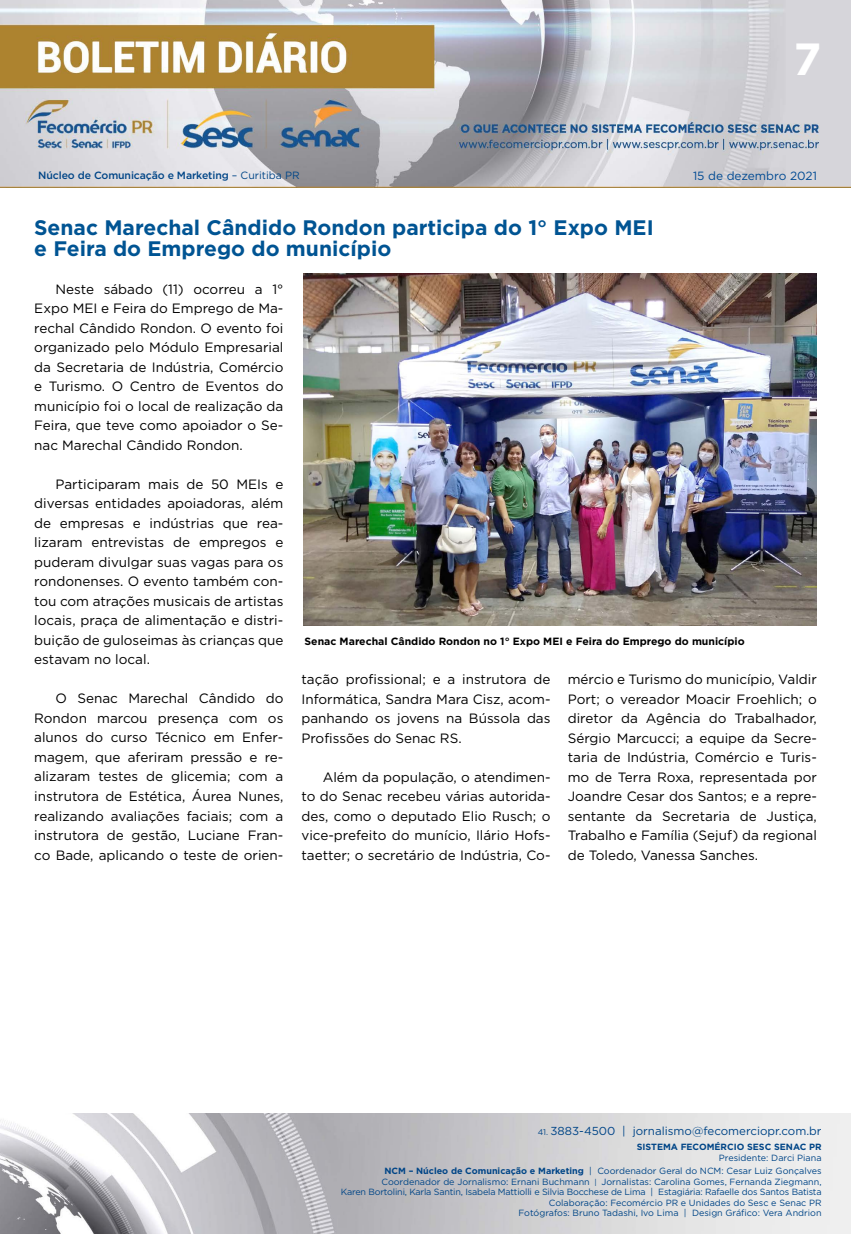
<style>
.page{position:relative;width:851px;height:1234px;background:#fff}
.page>*{position:absolute;margin:0;border:0;box-sizing:border-box;transform-origin:0 0}
.t1{font:700 45px "Gotham";color:#fff}
.t2{font:700 21px/21px "Gotham";color:#005493}
.t3{font:13.5px/19.5px "Gotham";color:#000;text-align:justify}
.t4{font:11.85px "Gotham";color:#004a93}
.t5{font:11.55px "Gotham";color:#004587}
.t6{font:700 10.5px "Gotham";color:#000}
.t7{font:500 10.5px "Gotham";letter-spacing:-.01em;color:#004587}
.t8{font:9px/10.5px "Gotham";color:#004587;text-align:right}
.t9{font:700 9px "Gotham";color:#004587}
.s1{font-weight:400}
.s2{font-size:8.25px}
.s3{font-weight:700}
.s4{font-size:7.65px}
</style>
<div class="page">
<img style="left:0;top:0;width:850px;height:188px">
<img style="left:0;top:1113px;width:850px;height:120px">
<img style="left:303px;top:274px;width:513px;height:351px">
<h1 class="t1" style="left:793px;top:29px;width:29px">7</h1>
<p class="t7" style="left:38px;top:168px;width:263px">Núcleo de Comunicação e Marketing <span class="s1">– Curitiba PR</span></p>
<p class="t4" style="left:693px;top:168px;width:125px">15 de dezembro 2021</p>
<h2 class="t2" style="left:34px;top:217px;width:621px">Senac Marechal Cândido Rondon participa do 1° Expo MEI e Feira do Emprego do município</h2>
<p class="t3" style="left:34px;top:279px;width:250px;text-indent:21px">Neste sábado (11) ocorreu a 1° Expo MEI e Feira do Emprego de Ma&shy;rechal Cândido Rondon. O evento foi organizado pelo Módulo Empresarial da Secretaria de Indústria, Comércio e Turismo. O Centro de Eventos do município foi o local de realização da Feira, que teve como apoiador o Se&shy;nac Marechal Cândido Rondon.</p>
<p class="t3" style="left:34px;top:474px;width:250px;text-indent:21px">Participaram mais de 50 MEIs e diversas entidades apoiadoras, além de empresas e indústrias que rea&shy;lizaram entrevistas de empregos e puderam divulgar suas vagas para os rondonenses. O evento também con&shy;tou com atrações musicais de artistas locais, praça de alimentação e distri&shy;buição de guloseimas às crianças que estavam no local.</p>
<p class="t3" style="left:34px;top:688px;width:250px;text-indent:21px">O Senac Marechal Cândido do Rondon marcou presença com os alunos do curso Técnico em Enfer&shy;magem, que aferiram pressão e re&shy;alizaram testes de glicemia; com a instrutora de Estética, Áurea Nunes, realizando avaliações faciais; com a instrutora de gestão, Luciane Fran&shy;co Bade, aplicando o teste de orien-</p>
<p class="t6" style="left:304px;top:634px;width:441px">Senac Marechal Cândido Rondon no 1° Expo MEI e Feira do Emprego do município</p>
<p class="t3" style="left:301px;top:669px;width:250px">tação profissional; e a instrutora de Informática, Sandra Mara Cisz, acom&shy;panhando os jovens na Bússola das Profissões do Senac RS.</p>
<p class="t3" style="left:301px;top:766px;width:250px;text-indent:21px">Além da população, o atendimen&shy;to do Senac recebeu várias autorida&shy;des, como o deputado Elio Rusch; o vice-prefeito do munício, Ilário Hofs&shy;taetter; o secretário de Indústria, Co-</p>
<p class="t3" style="left:567px;top:669px;width:250px">mércio e Turismo do município, Valdir Port; o vereador Moacir Froehlich; o diretor da Agência do Trabalhador, Sérgio Marcucci; a equipe da Secre&shy;taria de Indústria, Comércio e Turis&shy;mo de Terra Roxa, representada por Joandre Cesar dos Santos; e a repre&shy;sentante da Secretaria de Justiça, Trabalho e Família (Sejuf) da regional de Toledo, Vanessa Sanches.</p>
<p class="t5" style="left:537px;top:1123px;width:285px"><span class="s2">41.</span> 3883-4500 | jornalismo@fecomerciopr.com.br</p>
<p class="t9" style="left:636px;top:1140px;width:186px">SISTEMA FECOMÉRCIO SESC SENAC PR</p>
<p class="t8" style="left:384px;top:1150px;width:438px;line-height:13.5px">Presidente: Darci Piana<br><span class="s3">NCM – Núcleo de Comunicação e Marketing</span> | Coordenador Geral do NCM: Cesar Luiz Gonçalves</p>
<p class="t8" style="left:341px;top:1175px;width:482px">Coordenador de Jornalismo: Ernani Buchmann <span class="s4">|</span> Jornalistas: Carolina Gomes, Fernanda Ziegmann,<br>Karen Bortolini, Karla Santin, Isabela Mattiolli e Silvia Bocchese de Lima | Estagiária: Rafaelle dos Santos Batista Colaboração: Fecomércio PR e Unidades do Sesc e Senac PR<br>Fotógrafos: Bruno Tadashi, Ivo Lima | Design Gráfico: Vera Andrion</p>
</div>
